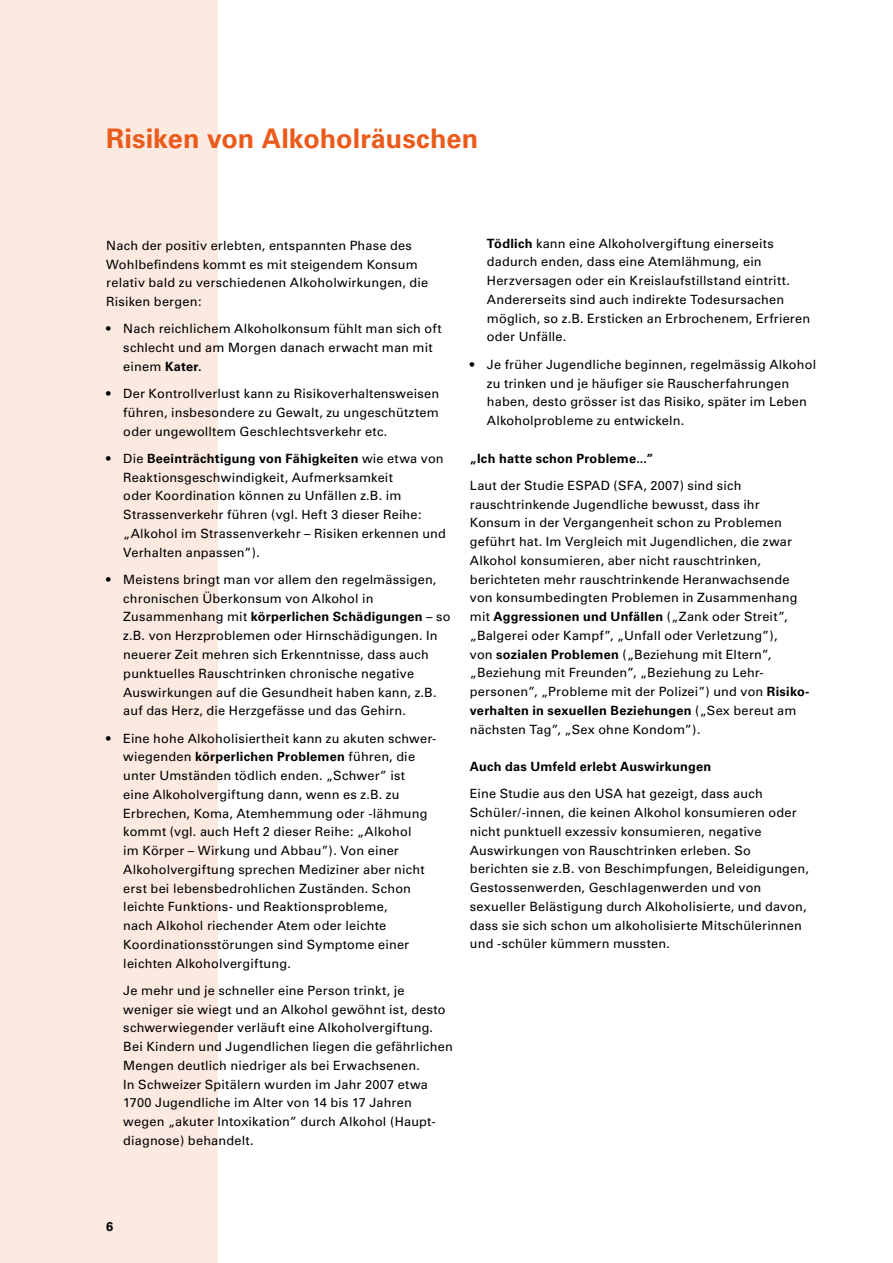
<style>
.page{position:relative;width:893px;height:1263px;background:#fff}
.page>*{position:absolute;margin:0;border:0;box-sizing:border-box;transform-origin:0 0}
.t1{font:700 27px "Univers";color:#ea5a1a}
.t2{font:12.75px/18.8px "Univers";letter-spacing:.015em;color:#000}
.t3{font:700 12.75px "Univers";letter-spacing:.02em;color:#000}
.s1{font-weight:700}
</style>
<div class="page">
<div style="left:0;top:0;width:218px;height:1263px;background:#fceae1"></div>
<h1 class="t1" style="left:106px;top:122px;width:373px">Risiken von Alkoholräuschen</h1>
<p class="t2" style="left:106px;top:236px;width:324px">Nach der positiv erlebten, entspannten Phase des Wohlbefindens kommt es mit steigendem Konsum relativ bald zu verschiedenen Alkoholwirkungen, die Risiken bergen:</p>
<p class="t2" style="left:123px;top:320px;width:320px;text-indent:-17px">• Nach reichlichem Alkoholkonsum fühlt man sich oft schlecht und am Morgen danach erwacht man mit einem <span class="s1">Kater.</span></p>
<p class="t2" style="left:123px;top:384px;width:317px;text-align:justify;text-indent:-17px">• Der Kontrollverlust kann zu Risikoverhaltensweisen führen, insbesondere zu Gewalt, zu ungeschütztem oder ungewolltem Geschlechtsverkehr etc.</p>
<p class="t2" style="left:123px;top:449px;width:324px;text-indent:-17px">• Die <span class="s1">Beeinträchtigung von Fähigkeiten</span> wie etwa von Reaktionsgeschwindigkeit, Aufmerksamkeit<br>oder Koordination können zu Unfällen z.B. im Strassenverkehr führen (vgl. Heft 3 dieser Reihe: „Alkohol im Strassenverkehr – Risiken erkennen und Verhalten anpassen”).</p>
<p class="t2" style="left:123px;top:570px;width:329px;text-indent:-17px">• Meistens bringt man vor allem den regelmässigen, chronischen Überkonsum von Alkohol in Zusammenhang mit <span class="s1">körperlichen Schädigungen</span> – so z.B. von Herzproblemen oder Hirnschädigungen. In neuerer Zeit mehren sich Erkenntnisse, dass auch punktuelles Rauschtrinken chronische negative Auswirkungen auf die Gesundheit haben kann, z.B. auf das Herz, die Herzgefässe und das Gehirn.</p>
<p class="t2" style="left:123px;top:729px;width:315px;text-indent:-17px">• Eine hohe Alkoholisiertheit kann zu akuten schwer&shy;wiegenden <span class="s1">körperlichen Problemen</span> führen, die unter Umständen tödlich enden. „Schwer” ist<br>eine Alkoholvergiftung dann, wenn es z.B. zu Erbrechen, Koma, Atemhemmung oder -lähmung kommt (vgl. auch Heft 2 dieser Reihe: „Alkohol<br>im Körper – Wirkung und Abbau”). Von einer Alkoholvergiftung sprechen Mediziner aber nicht erst bei lebensbedrohlichen Zuständen. Schon leichte Funktions- und Reaktionsprobleme,<br>nach Alkohol riechender Atem oder leichte Koordinationsstörungen sind Symptome einer leichten Alkoholvergiftung.</p>
<p class="t2" style="left:123px;top:981px;width:331px">Je mehr und je schneller eine Person trinkt, je weniger sie wiegt und an Alkohol gewöhnt ist, desto schwerwiegender verläuft eine Alkoholvergiftung.<br>Bei Kindern und Jugendlichen liegen die gefährlichen Mengen deutlich niedriger als bei Erwachsenen.<br>In Schweizer Spitälern wurden im Jahr 2007 etwa 1700 Jugendliche im Alter von 14 bis 17 Jahren wegen „akuter Intoxikation” durch Alkohol (Haupt&shy;diagnose) behandelt.</p>
<p class="t2" style="left:487px;top:234px;width:325px"><span class="s1">Tödlich</span> kann eine Alkoholvergiftung einerseits dadurch enden, dass eine Atemlähmung, ein Herzversagen oder ein Kreislaufstillstand eintritt.<br>Andererseits sind auch indirekte Todesursachen möglich, so z.B. Ersticken an Erbrochenem, Erfrieren oder Unfälle.</p>
<p class="t2" style="left:487px;top:355px;width:331px;text-indent:-17px">• Je früher Jugendliche beginnen, regelmässig Alkohol zu trinken und je häufiger sie Rauscherfahrungen haben, desto grösser ist das Risiko, später im Leben Alkoholprobleme zu entwickeln.</p>
<p class="t3" style="left:470px;top:451px;width:185px">„Ich hatte schon Probleme...”</p>
<p class="t2" style="left:470px;top:476px;width:341px">Laut der Studie ESPAD (SFA, 2007) sind sich rauschtrinkende Jugendliche bewusst, dass ihr Konsum in der Vergangenheit schon zu Problemen geführt hat. Im Vergleich mit Jugendlichen, die zwar Alkohol konsumieren, aber nicht rauschtrinken, berichteten mehr rauschtrinkende Heranwachsende von konsumbedingten Problemen in Zusammenhang mit <span class="s1">Aggressionen und Unfällen</span> („Zank oder Streit”, „Balgerei oder Kampf”, „Unfall oder Verletzung”),<br>von <span class="s1">sozialen Problemen</span> („Beziehung mit Eltern”, „Beziehung mit Freunden”, „Beziehung zu Lehr&shy;personen”, „Probleme mit der Polizei”) und von <span class="s1">Risiko&shy;verhalten in sexuellen Beziehungen</span> („Sex bereut am nächsten Tag”, „Sex ohne Kondom”).</p>
<p class="t3" style="left:470px;top:759px;width:243px">Auch das Umfeld erlebt Auswirkungen</p>
<p class="t2" style="left:470px;top:784px;width:341px">Eine Studie aus den USA hat gezeigt, dass auch Schüler/-innen, die keinen Alkohol konsumieren oder nicht punktuell exzessiv konsumieren, negative Auswirkungen von Rauschtrinken erleben. So berichten sie z.B. von Beschimpfungen, Beleidigungen, Gestossenwerden, Geschlagenwerden und von sexueller Belästigung durch Alkoholisierte, und davon, dass sie sich schon um alkoholisierte Mitschülerinnen und -schüler kümmern mussten.</p>
<p class="t3" style="left:106px;top:1219px;width:9px">6</p>
</div>
